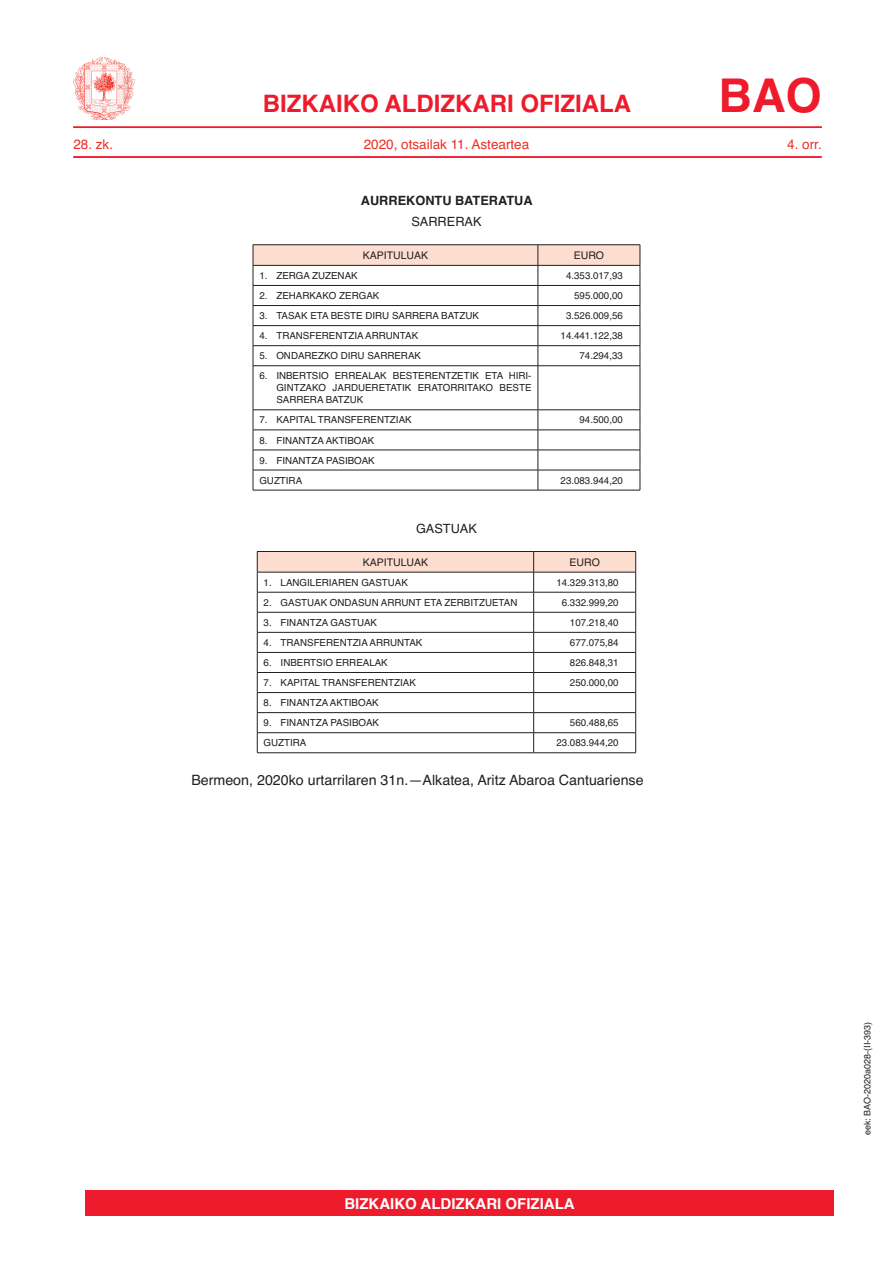
<style>
.page{position:relative;width:893px;height:1263px;background:#fff}
.page>*{position:absolute;margin:0;border:0;box-sizing:border-box;transform-origin:0 0}
.t1{font:700 46.5px "Helvetica";color:#ee1b2c}
.t2{font:700 24px "Helvetica";color:#ee1b2c}
.t3{font:700 15px "Helvetica";color:#fff}
.t4{font:14.25px "Helvetica";color:#231f20}
.t5{font:13.5px "Helvetica";color:#ee2e22}
.t6{font:700 12.75px "Helvetica";color:#231f20}
.t7{font:12.75px "Helvetica";color:#231f20}
.t8{font:10.5px "Helvetica";color:#231f20}
.t9{font:9.75px/12px "Helvetica";color:#231f20;text-align:justify}
.t10{font:9px "Helvetica";color:#231f20}
</style>
<div class="page">
<hr style="left:73px;top:126px;width:749px;height:2px;background:#ee1b2c">
<hr style="left:73px;top:156px;width:749px;height:2px;background:#ee1b2c">
<img style="left:74px;top:58px;width:61px;height:61px">
<hr style="left:253px;top:244px;width:285px;height:1px;background:#231f20">
<hr style="left:538px;top:244px;width:102px;height:1px;background:#231f20">
<svg style="left:253px;top:245px;width:388px;height:121px"></svg>
<hr style="left:253px;top:365px;width:285px;height:1px;background:#231f20">
<hr style="left:253px;top:366px;width:1px;height:44px;background:#231f20">
<hr style="left:538px;top:365px;width:102px;height:1px;background:#231f20">
<hr style="left:538px;top:366px;width:1px;height:44px;background:#231f20">
<hr style="left:640px;top:366px;width:1px;height:44px;background:#231f20">
<hr style="left:253px;top:410px;width:285px;height:1px;background:#231f20">
<hr style="left:538px;top:410px;width:102px;height:1px;background:#231f20">
<hr style="left:253px;top:430px;width:285px;height:1px;background:#231f20">
<hr style="left:538px;top:430px;width:102px;height:1px;background:#231f20">
<hr style="left:253px;top:450px;width:285px;height:1px;background:#231f20">
<hr style="left:538px;top:450px;width:102px;height:1px;background:#231f20">
<hr style="left:253px;top:470px;width:285px;height:1px;background:#231f20">
<svg style="left:253px;top:410px;width:1px;height:80px"></svg>
<hr style="left:538px;top:470px;width:102px;height:1px;background:#231f20">
<svg style="left:538px;top:410px;width:1px;height:80px"></svg>
<svg style="left:640px;top:410px;width:1px;height:80px"></svg>
<hr style="left:253px;top:490px;width:285px;height:1px;background:#231f20">
<hr style="left:538px;top:490px;width:102px;height:1px;background:#231f20">
<svg style="left:257px;top:551px;width:379px;height:201px"></svg>
<hr style="left:257px;top:752px;width:277px;height:1px;background:#231f20">
<hr style="left:534px;top:752px;width:102px;height:1px;background:#231f20">
<div style="left:85px;top:1191px;width:748px;height:25px;background:#ee1b2c"></div>
<h2 class="t2" style="left:263px;top:84px;width:370px">BIZKAIKO ALDIZKARI OFIZIALA</h2>
<h1 class="t1" style="left:718px;top:58px;width:105px">BAO</h1>
<h3 class="t5" style="left:73px;top:134px;width:41px">28. zk.</h3>
<h3 class="t5" style="left:364px;top:134px;width:167px">2020, otsailak 11. Asteartea</h3>
<h3 class="t5" style="left:787px;top:134px;width:36px">4. orr.</h3>
<h3 class="t6" style="left:361px;top:190px;width:173px">AURREKONTU BATERATUA</h3>
<h3 class="t7" style="left:411px;top:211px;width:72px">SARRERAK</h3>
<p class="t8" style="left:363px;top:247px;width:67px">KAPITULUAK</p>
<p class="t8" style="left:574px;top:247px;width:32px">EURO</p>
<p class="t9" style="left:259px;top:270px;width:100px">1. ZERGA ZUZENAK</p>
<p class="t9" style="left:566px;top:270px;width:58px">4.353.017,93</p>
<p class="t9" style="left:259px;top:290px;width:121px">2. ZEHARKAKO ZERGAK</p>
<p class="t9" style="left:574px;top:290px;width:50px">595.000,00</p>
<p class="t9" style="left:259px;top:310px;width:221px">3. TASAK ETA BESTE DIRU SARRERA BATZUK</p>
<p class="t9" style="left:566px;top:310px;width:58px">3.526.009,56</p>
<p class="t9" style="left:259px;top:330px;width:160px">4. TRANSFERENTZIA ARRUNTAK</p>
<p class="t9" style="left:561px;top:330px;width:64px">14.441.122,38</p>
<p class="t9" style="left:259px;top:350px;width:163px">5. ONDAREZKO DIRU SARRERAK</p>
<p class="t9" style="left:580px;top:350px;width:45px">74.294,33</p>
<p class="t9" style="left:276px;top:370px;width:257px;text-indent:-17px">6. INBERTSIO ERREALAK BESTERENTZETIK ETA HIRI-GINTZAKO JARDUERETATIK ERATORRITAKO BESTE SARRERA BATZUK</p>
<p class="t9" style="left:259px;top:414px;width:154px">7. KAPITAL TRANSFERENTZIAK</p>
<p class="t9" style="left:580px;top:414px;width:45px">94.500,00</p>
<p class="t9" style="left:259px;top:434px;width:117px">8. FINANTZA AKTIBOAK</p>
<p class="t9" style="left:259px;top:450px;width:117px;line-height:20.1px">9. FINANTZA PASIBOAK<br>GUZTIRA</p>
<p class="t9" style="left:561px;top:475px;width:64px">23.083.944,20</p>
<h3 class="t7" style="left:416px;top:518px;width:62px">GASTUAK</h3>
<p class="t8" style="left:363px;top:554px;width:67px">KAPITULUAK</p>
<p class="t8" style="left:569px;top:554px;width:32px">EURO</p>
<p class="t9" style="left:264px;top:577px;width:146px">1. LANGILERIAREN GASTUAK</p>
<p class="t9" style="left:556px;top:577px;width:64px">14.329.313,80</p>
<p class="t9" style="left:264px;top:597px;width:255px">2. GASTUAK ONDASUN ARRUNT ETA ZERBITZUETAN</p>
<p class="t9" style="left:562px;top:597px;width:58px">6.332.999,20</p>
<p class="t9" style="left:264px;top:617px;width:115px">3. FINANTZA GASTUAK</p>
<p class="t9" style="left:570px;top:617px;width:50px">107.218,40</p>
<p class="t9" style="left:264px;top:637px;width:160px">4. TRANSFERENTZIA ARRUNTAK</p>
<p class="t9" style="left:570px;top:637px;width:50px">677.075,84</p>
<p class="t9" style="left:264px;top:657px;width:126px">6. INBERTSIO ERREALAK</p>
<p class="t9" style="left:570px;top:657px;width:50px">826.848,31</p>
<p class="t9" style="left:264px;top:677px;width:154px">7. KAPITAL TRANSFERENTZIAK</p>
<p class="t9" style="left:570px;top:677px;width:50px">250.000,00</p>
<p class="t9" style="left:264px;top:697px;width:117px">8. FINANTZA AKTIBOAK</p>
<p class="t9" style="left:264px;top:717px;width:117px">9. FINANTZA PASIBOAK</p>
<p class="t9" style="left:570px;top:717px;width:50px">560.488,65</p>
<p class="t9" style="left:264px;top:737px;width:44px">GUZTIRA</p>
<p class="t9" style="left:556px;top:737px;width:64px">23.083.944,20</p>
<h3 class="t4" style="left:191px;top:769px;width:454px">Bermeon, 2020ko urtarrilaren 31n.—Alkatea, Aritz Abaroa Cantuariense</h3>
<h3 class="t3" style="left:344px;top:1192px;width:232px">BIZKAIKO ALDIZKARI OFIZIALA</h3>
<p class="t10" style="left:860px;top:1135px;width:115px;rotate:-90deg">eek: BAO-2020a028-(II-393)</p>
</div>
